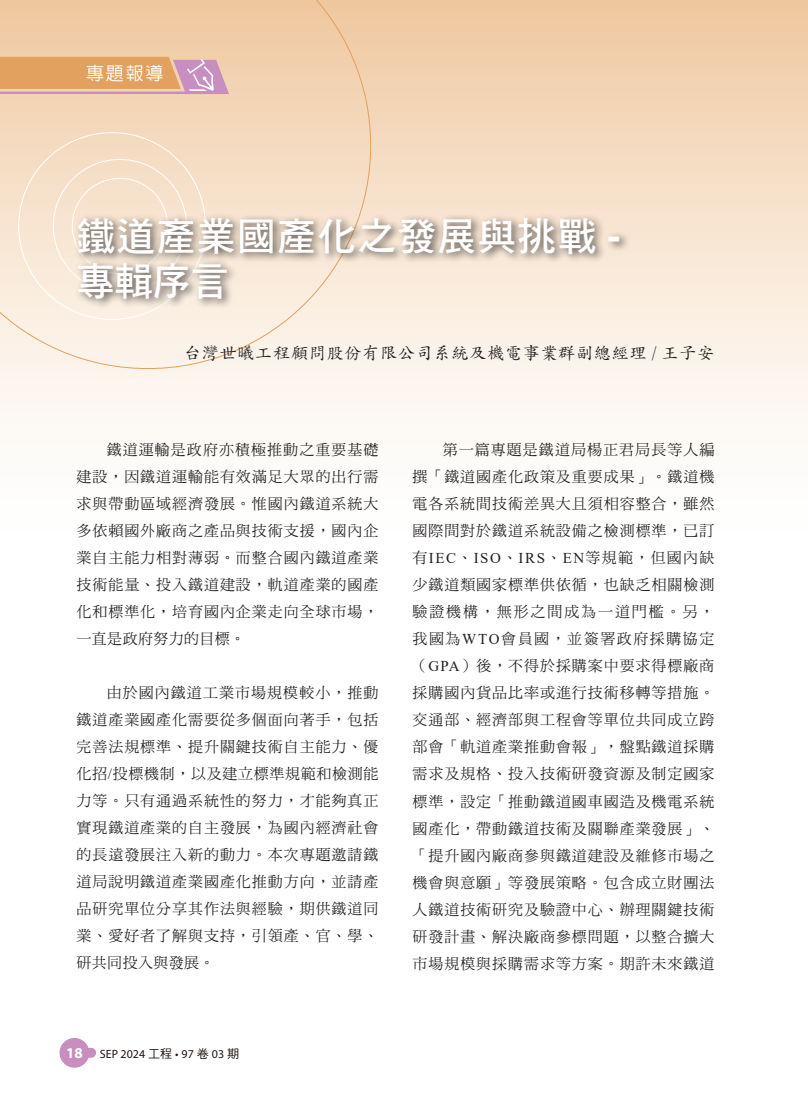
<style>
.page{position:relative;width:808px;height:1106px;background:#fff}
.page>*{position:absolute;margin:0;border:0;box-sizing:border-box;transform-origin:0 0}
.t1{font:39px/45px "DF Hei Std W7";letter-spacing:.03em;color:#fff}
.t2{font:500 18px "AR Hei B5";color:#fff}
.t3{font:17.25px "DF Kai Shu Std W5";letter-spacing:.035em;color:#231f20}
.t4{font:15px/27px "DF Ming Std W5";letter-spacing:.06em;color:#231f20;text-align:justify}
.t5{font:12px "Myriad Pro";color:#211613}
.s1{font-family:"Helvetica";font-weight:700}
.s2{font-family:"Times New Roman"}
.s3{font-weight:700;font-size:15px;color:#fff}
.s4{font-family:"DF Hei Std W5"}
</style>
<div class="page">
<div style="left:0;top:0;width:808px;height:614px;background:linear-gradient(to bottom,#f0cda8,#fff)"></div>
<div style="left:60px;top:1037px;width:29px;height:30px;background:#c78ebf;border-radius:50%"></div>
<div style="left:70px;top:1047px;width:26px;height:10px;background:#c78ebf;border-radius:5px"></div>
<svg style="left:0;top:0;width:371px;height:369px;background:#f3d8be"></svg>
<div style="left:74px;top:212px;width:557px;height:97px;background:#231f20;opacity:.75"></div>
<p class="t2" style="left:86px;top:64px;width:79px">專題報導</p>
<h1 class="t1" style="left:77px;top:213px;width:545px">鐵道產業國產化之發展與挑戰 <span class="s1">-</span>專輯序言</h1>
<p class="t3" style="left:184px;top:343px;width:532px">台灣世曦工程顧問股份有限公司系統及機電事業群副總經理 / 王子安</p>
<p class="t4" style="left:77px;top:436px;width:303px;text-indent:30px">鐵道運輸是政府亦積極推動之重要基礎建設，因鐵道運輸能有效滿足大眾的出行需求與帶動區域經濟發展。惟國內鐵道系統大多依賴國外廠商之產品與技術支援，國內企業自主能力相對薄弱。而整合國內鐵道產業技術能量、投入鐵道建設，軌道產業的國產化和標準化，培育國內企業走向全球市場，一直是政府努力的目標。</p>
<p class="t4" style="left:77px;top:679px;width:303px;text-indent:30px">由於國內鐵道工業市場規模較小，推動鐵道產業國產化需要從多個面向著手，包括完善法規標準、提升關鍵技術自主能力、優化招<span class="s2">/</span>投標機制，以及建立標準規範和檢測能力等。只有通過系統性的努力，才能夠真正實現鐵道產業的自主發展，為國內經濟社會的長遠發展注入新的動力。本次專題邀請鐵道局說明鐵道產業國產化推動方向，並請產品研究單位分享其作法與經驗，期供鐵道同業、愛好者了解與支持，引領產、官、學、研共同投入與發展。</p>
<p class="t5" style="left:66px;top:1046px;width:175px"><span class="s3">18</span> SEP 2024 <span class="s4">工程</span> • 97 <span class="s4">卷</span> 03 <span class="s4">期</span></p>
<p class="t4" style="left:412px;top:436px;width:303px;text-indent:30px">第一篇專題是鐵道局楊正君局長等人編撰「鐵道國產化政策及重要成果」。鐵道機電各系統間技術差異大且須相容整合，雖然國際間對於鐵道系統設備之檢測標準，已訂有<span class="s2">IEC</span>、<span class="s2">ISO</span>、<span class="s2">IRS</span>、<span class="s2">EN</span>等規範，但國內缺少鐵道類國家標準供依循，也缺乏相關檢測驗證機構，無形之間成為一道門檻。另，我國為<span class="s2">WTO</span>會員國，並簽署政府採購協定（<span class="s2">GPA</span>）後，不得於採購案中要求得標廠商採購國內貨品比率或進行技術移轉等措施。交通部、經濟部與工程會等單位共同成立跨部會「軌道產業推動會報」，盤點鐵道採購需求及規格、投入技術研發資源及制定國家標準，設定「推動鐵道國車國造及機電系統國產化，帶動鐵道技術及關聯產業發展」、「提升國內廠商參與鐵道建設及維修市場之機會與意願」等發展策略。包含成立財團法人鐵道技術研究及驗證中心、辦理關鍵技術研發計畫、解決廠商參標問題，以整合擴大市場規模與採購需求等方案。期許未來鐵道</p>
</div>
